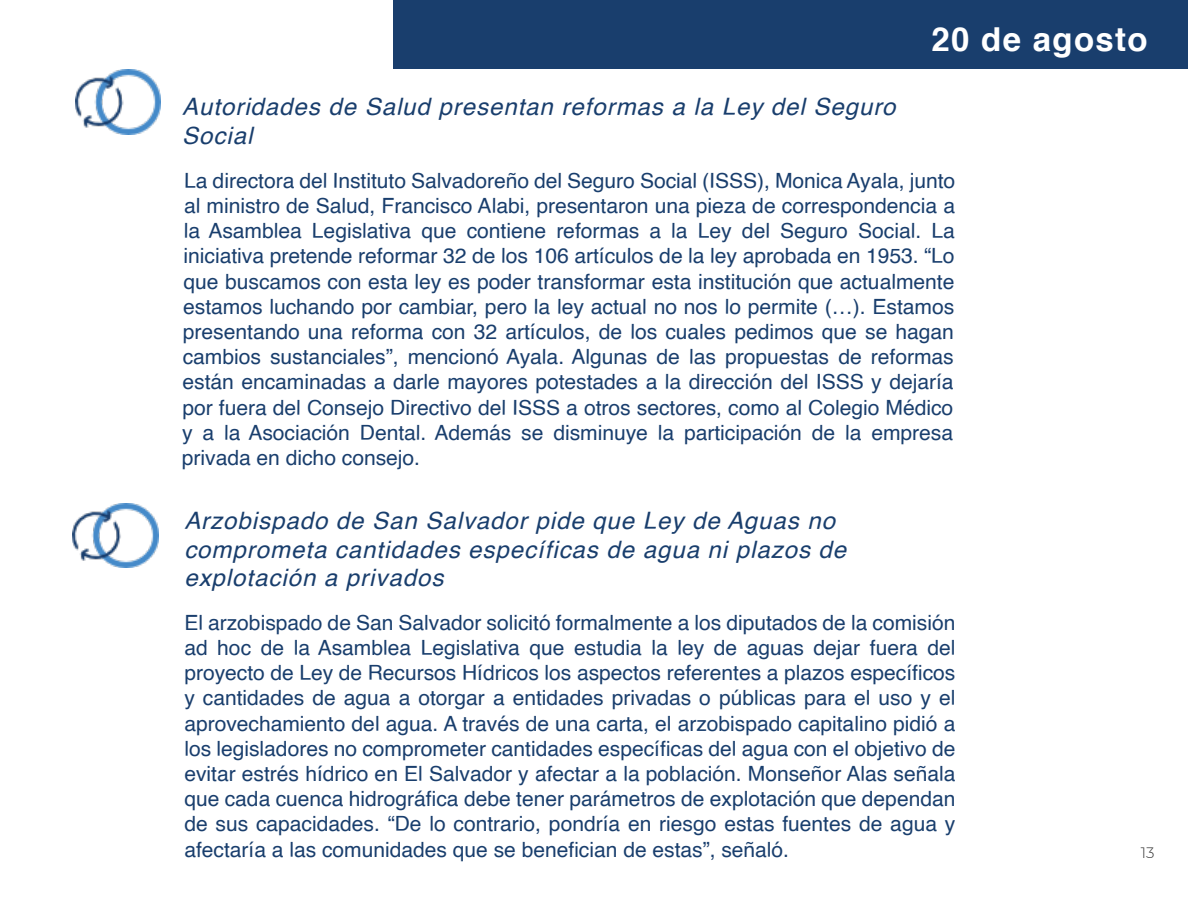
<style>
.page{position:relative;width:1188px;height:918px;background:#fff}
.page>*{position:absolute;margin:0;border:0;box-sizing:border-box;transform-origin:0 0}
.t1{font:700 33px "Helvetica";letter-spacing:.04em;color:#fff}
.t2{font:italic 24px/28.8px "Helvetica";letter-spacing:.04em;color:#193e6d}
.t3{font:21px/25.2px "Helvetica";color:#193e6d;text-align:justify}
.t4{font:300 15px "Montserrat";color:#333}
</style>
<div class="page">
<img style="left:75px;top:70px;width:85px;height:64px">
<img style="left:73px;top:503px;width:85px;height:65px">
<div style="left:393px;top:0;width:795px;height:69px;background:#193e6d"></div>
<p class="t2" style="left:182px;top:94px;width:715px">Autoridades de Salud presentan reformas a la Ley del Seguro<br>Social</p>
<h1 class="t1" style="left:931px;top:27px;width:218px">20 de agosto</h1>
<p class="t3" style="left:182px;top:169px;width:775px">La directora del Instituto Salvadoreño del Seguro Social (ISSS), Monica Ayala, junto al ministro de Salud, Francisco Alabi, presentaron una pieza de correspondencia a la Asamblea Legislativa que contiene reformas a la Ley del Seguro Social. La iniciativa pretende reformar 32 de los 106 artículos de la ley aprobada en 1953. “Lo que buscamos con esta ley es poder transformar esta institución que actualmente estamos luchando por cambiar, pero la ley actual no nos lo permite (…). Estamos presentando una reforma con 32 artículos, de los cuales pedimos que se hagan cambios sustanciales”, mencionó Ayala. Algunas de las propuestas de reformas están encaminadas a darle mayores potestades a la dirección del ISSS y dejaría por fuera del Consejo Directivo del ISSS a otros sectores, como al Colegio Médico y a la Asociación Dental. Además se disminuye la participación de la empresa privada en dicho consejo.</p>
<p class="t2" style="left:184px;top:507px;width:663px">Arzobispado de San Salvador pide que Ley de Aguas no comprometa cantidades específicas de agua ni plazos de explotación a privados</p>
<p class="t3" style="left:184px;top:611px;width:773px">El arzobispado de San Salvador solicitó formalmente a los diputados de la comisión ad hoc de la Asamblea Legislativa que estudia la ley de aguas dejar fuera del proyecto de Ley de Recursos Hídricos los aspectos referentes a plazos específicos y cantidades de agua a otorgar a entidades privadas o públicas para el uso y el aprovechamiento del agua. A través de una carta, el arzobispado capitalino pidió a los legisladores no comprometer cantidades específicas del agua con el objetivo de evitar estrés hídrico en El Salvador y afectar a la población. Monseñor Alas señala que cada cuenca hidrográfica debe tener parámetros de explotación que dependan de sus capacidades. “De lo contrario, pondría en riesgo estas fuentes de agua y afectaría a las comunidades que se benefician de estas”, señaló.</p>
<p class="t4" style="left:1141px;top:844px;width:15px">13</p>
</div>
